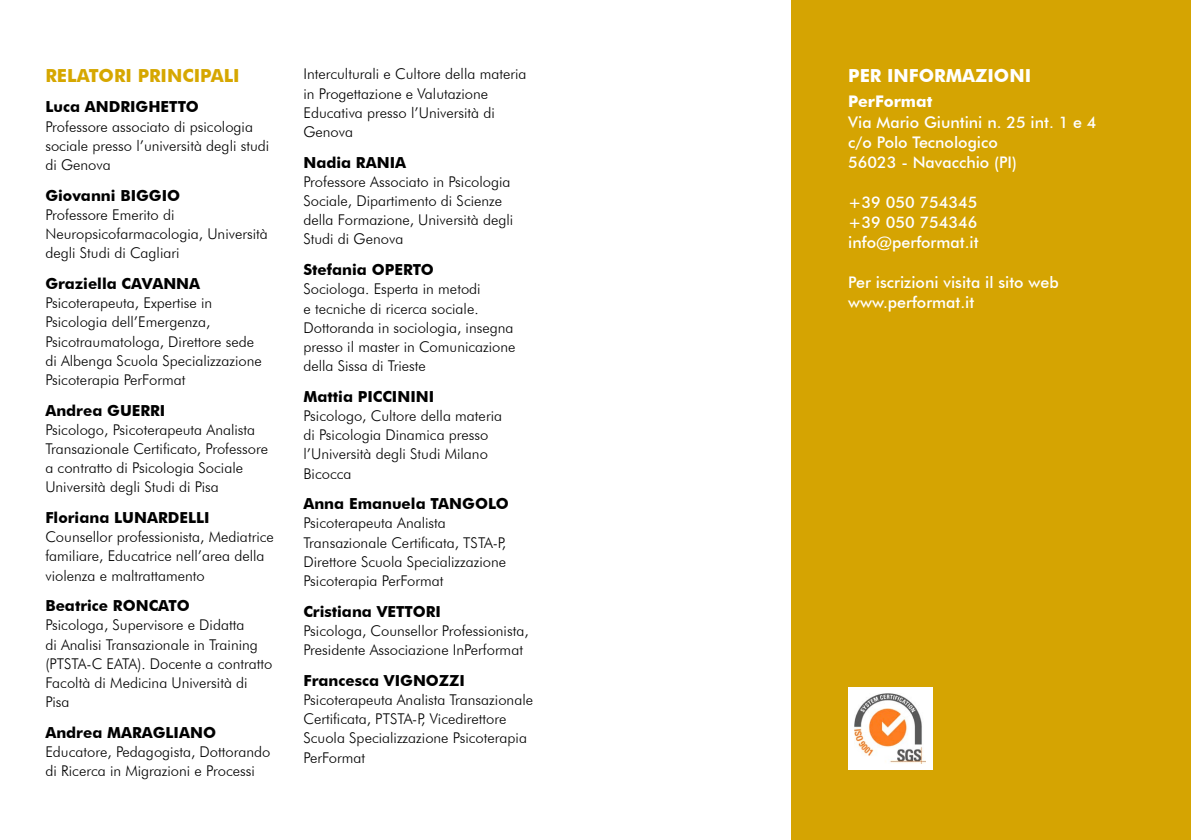
<style>
.page{position:relative;width:1191px;height:840px;background:#fff}
.page>*{position:absolute;margin:0;border:0;box-sizing:border-box;transform-origin:0 0}
.t1{font:700 18px "Futura BT";color:#d6a700}
.t2{font:700 18px "Futura BT";color:#fff}
.t3{font:500 16px/20px "Futura BT";color:#fff}
.t4{font:700 16px "Futura BT";color:#fff}
.t5{font:700 15.2px "Futura BT";color:#000}
.t6{font:300 14.8px/19.2px "Futura BT";color:#000}
</style>
<div class="page">
<div style="left:791px;top:0;width:400px;height:839px;background:#d5a402"></div>
<div style="left:848px;top:686px;width:84px;height:83px;background:#fff"></div>
<img style="left:854px;top:693px;width:71px;height:69px">
<p class="t1" style="left:45px;top:64px;width:196px">RELATORI PRINCIPALI</p>
<p class="t5" style="left:45px;top:98px;width:155px">Luca ANDRIGHETTO</p>
<p class="t6" style="left:45px;top:116px;width:225px">Professore associato di psicologia sociale presso l’università degli studi di Genova</p>
<p class="t5" style="left:45px;top:186px;width:136px">Giovanni BIGGIO</p>
<p class="t6" style="left:45px;top:205px;width:224px">Professore Emerito di<br>Neuropsicofarmacologia, Università degli Studi di Cagliari</p>
<p class="t5" style="left:45px;top:274px;width:156px">Graziella CAVANNA</p>
<p class="t6" style="left:45px;top:293px;width:218px">Psicoterapeuta, Expertise in<br>Psicologia dell’Emergenza,<br>Psicotraumatologa, Direttore sede di Albenga Scuola Specializzazione<br>Psicoterapia PerFormat</p>
<p class="t5" style="left:45px;top:400px;width:122px">Andrea GUERRI</p>
<p class="t6" style="left:45px;top:419px;width:224px">Psicologo, Psicoterapeuta Analista Transazionale Certificato, Professore a contratto di Psicologia Sociale Università degli Studi di Pisa</p>
<p class="t5" style="left:45px;top:508px;width:166px">Floriana LUNARDELLI</p>
<p class="t6" style="left:45px;top:527px;width:230px">Counsellor professionista, Mediatrice familiare, Educatrice nell’area della violenza e maltrattamento</p>
<p class="t5" style="left:45px;top:596px;width:146px">Beatrice RONCATO</p>
<p class="t6" style="left:45px;top:615px;width:229px">Psicologa, Supervisore e Didatta<br>di Analisi Transazionale in Training (PTSTA-C EATA). Docente a contratto<br>Facoltà di Medicina Università di<br>Pisa</p>
<p class="t5" style="left:45px;top:722px;width:172px">Andrea MARAGLIANO</p>
<p class="t6" style="left:45px;top:741px;width:226px">Educatore, Pedagogista, Dottorando di Ricerca in Migrazioni e Processi</p>
<p class="t6" style="left:303px;top:64px;width:224px">Interculturali e Cultore della materia in Progettazione e Valutazione<br>Educativa presso l’Università di<br>Genova</p>
<p class="t5" style="left:303px;top:153px;width:104px">Nadia RANIA</p>
<p class="t6" style="left:303px;top:172px;width:211px">Professore Associato in Psicologia<br>Sociale, Dipartimento di Scienze della Formazione, Università degli<br>Studi di Genova</p>
<p class="t5" style="left:303px;top:260px;width:132px">Stefania OPERTO</p>
<p class="t6" style="left:303px;top:279px;width:214px">Sociologa. Esperta in metodi<br>e tecniche di ricerca sociale.<br>Dottoranda in sociologia, insegna presso il master in Comunicazione della Sissa di Trieste</p>
<p class="t5" style="left:303px;top:387px;width:132px">Mattia PICCININI</p>
<p class="t6" style="left:303px;top:406px;width:200px">Psicologo, Cultore della materia di Psicologia Dinamica presso l’Università degli Studi Milano<br>Bicocca</p>
<p class="t5" style="left:303px;top:494px;width:207px">Anna Emanuela TANGOLO</p>
<p class="t6" style="left:303px;top:513px;width:204px">Psicoterapeuta Analista<br>Transazionale Certificata, TSTA-P,<br>Direttore Scuola Specializzazione<br>Psicoterapia PerFormat</p>
<p class="t5" style="left:303px;top:601px;width:139px">Cristiana VETTORI</p>
<p class="t6" style="left:303px;top:620px;width:227px">Psicologa, Counsellor Professionista,<br>Presidente Associazione InPerformat</p>
<p class="t5" style="left:303px;top:670px;width:163px">Francesca VIGNOZZI</p>
<p class="t6" style="left:303px;top:689px;width:231px">Psicoterapeuta Analista Transazionale<br>Certificata, PTSTA-P, Vicedirettore<br>Scuola Specializzazione Psicoterapia<br>PerFormat</p>
<p class="t2" style="left:848px;top:64px;width:184px">PER INFORMAZIONI</p>
<p class="t4" style="left:848px;top:92px;width:85px">PerFormat</p>
<p class="t3" style="left:848px;top:112px;width:250px">Via Mario Giuntini n. 25 int. 1 e 4 c/o Polo Tecnologico<br>56023 - Navacchio (PI)</p>
<p class="t3" style="left:848px;top:192px;width:132px;text-align:justify">+39 050 754345 +39 050 754346 info@performat.it</p>
<p class="t3" style="left:848px;top:272px;width:212px">Per iscrizioni visita il sito web www.performat.it</p>
</div>
